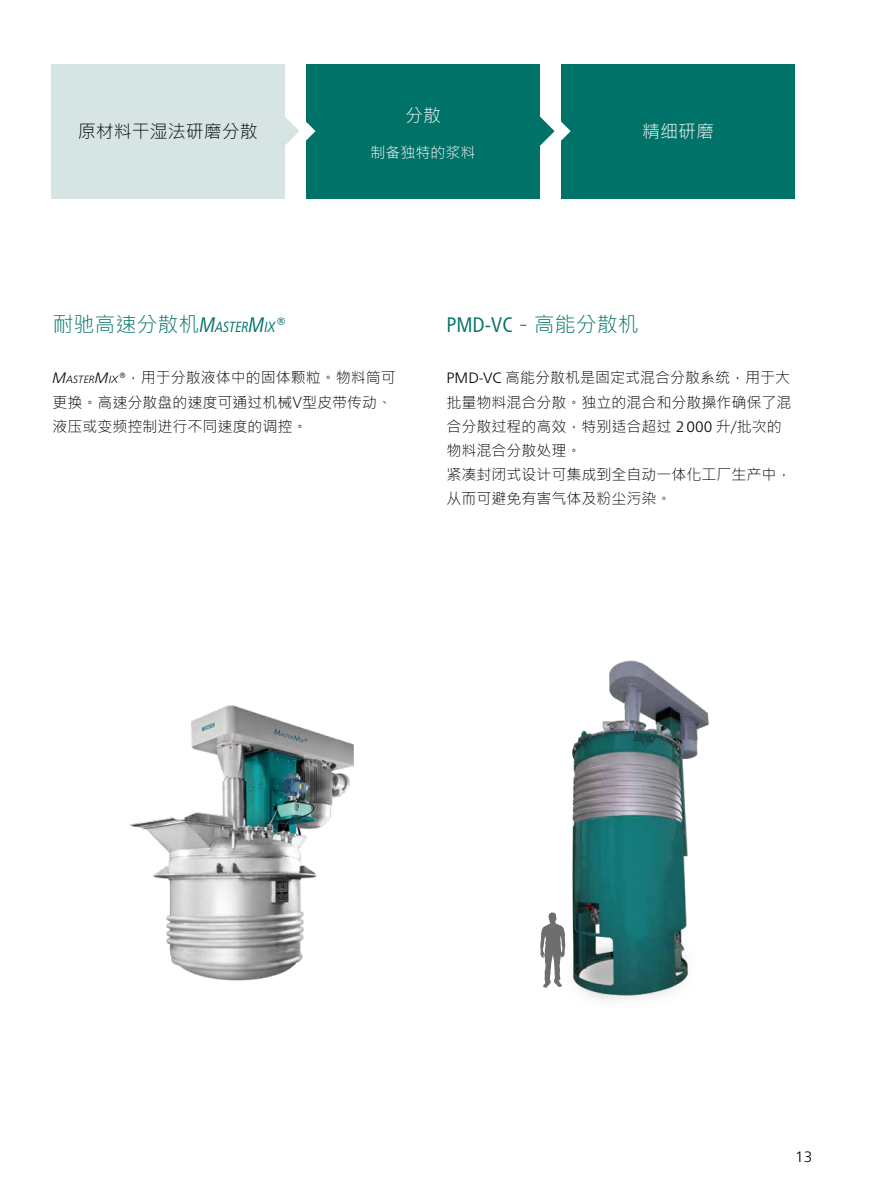
<style>
.page{position:relative;width:893px;height:1191px;background:#fff}
.page>*{position:absolute;margin:0;border:0;box-sizing:border-box;transform-origin:0 0}
.t1{font:300 21px "Microsoft Jheng Hei";color:#007268}
.t2{font:condensed 21px "Frutiger Neue LTW1 G";color:#007268}
.t3{font:300 18px "Microsoft Jheng Hei";color:#000}
.t4{font:300 18px "Microsoft Jheng Hei";color:#fff}
.t5{font:300 15px/24px "Microsoft Jheng Hei";color:#000}
.t6{font:300 15px "Microsoft Jheng Hei";color:#fff}
.t7{font:300 15px "Frutiger Neue LTW1 G";color:#000}
.s1{font-family:"Frutiger Neue LTW1 G";font-weight:400;font-style:italic;font-stretch:condensed}
.s2{font-family:"Frutiger Neue LTW1 G";font-weight:400;font-style:italic;font-stretch:condensed;font-size:14.7px}
.s3{font-family:"Frutiger Neue LTW1 G";font-style:italic}
.s4{font-family:"Frutiger Neue LTW1 G";font-style:italic;font-size:10.5px}
.s5{font-family:"Microsoft Jheng Hei";font-weight:300;font-stretch:normal}
.s6{font-family:"Frutiger Neue LTW1 G"}
</style>
<div class="page">
<img style="left:129px;top:705px;width:225px;height:276px">
<img style="left:543px;top:660px;width:166px;height:340px">
<svg style="left:540px;top:912px;width:25px;height:75px"></svg>
<div style="left:561px;top:64px;width:234px;height:134px;background:#007268"></div>
<div style="left:306px;top:64px;width:234px;height:134px;background:#007268"></div>
<div style="left:51px;top:64px;width:234px;height:134px;background:#d6e5e4"></div>
<svg style="left:285px;top:117px;width:31px;height:28px"></svg>
<svg style="left:540px;top:116px;width:31px;height:30px"></svg>
<p class="t3" style="left:78px;top:120px;width:182px">原材料干湿法研磨分散</p>
<p class="t4" style="left:405px;top:103px;width:37px">分散</p>
<p class="t6" style="left:371px;top:142px;width:106px">制备独特的浆料</p>
<p class="t4" style="left:642px;top:120px;width:73px">精细研磨</p>
<h1 class="t1" style="left:52px;top:311px;width:235px">耐驰高速分散机<span class="s1">M</span><span class="s2">ASTER</span><span class="s1">M</span><span class="s2">IX</span><span class="s1">®</span></h1>
<p class="t5" style="left:52px;top:366px;width:345px"><span class="s3">M</span><span class="s4">ASTER</span><span class="s3">M</span><span class="s4">IX</span><span class="s3">®</span>，用于分散液体中的固体颗粒。物料筒可更换。高速分散盘的速度可通过机械V型皮带传动、液压或变频控制进行不同速度的调控。</p>
<h1 class="t2" style="left:446px;top:310px;width:194px">PMD-VC <span class="s5">- 高能分散机</span></h1>
<p class="t5" style="left:446px;top:366px;width:347px"><span class="s6">PMD-VC</span> 高能分散机是固定式混合分散系统，用于大批量物料混合分散。独立的混合和分散操作确保了混合分散过程的高效，特别适合超过 <span class="s6">2000</span> 升/批次的物料混合分散处理。<br>紧凑封闭式设计可集成到全自动一体化工厂生产中，从而可避免有害气体及粉尘污染。</p>
<p class="t7" style="left:795px;top:1147px;width:19px">13</p>
</div>
